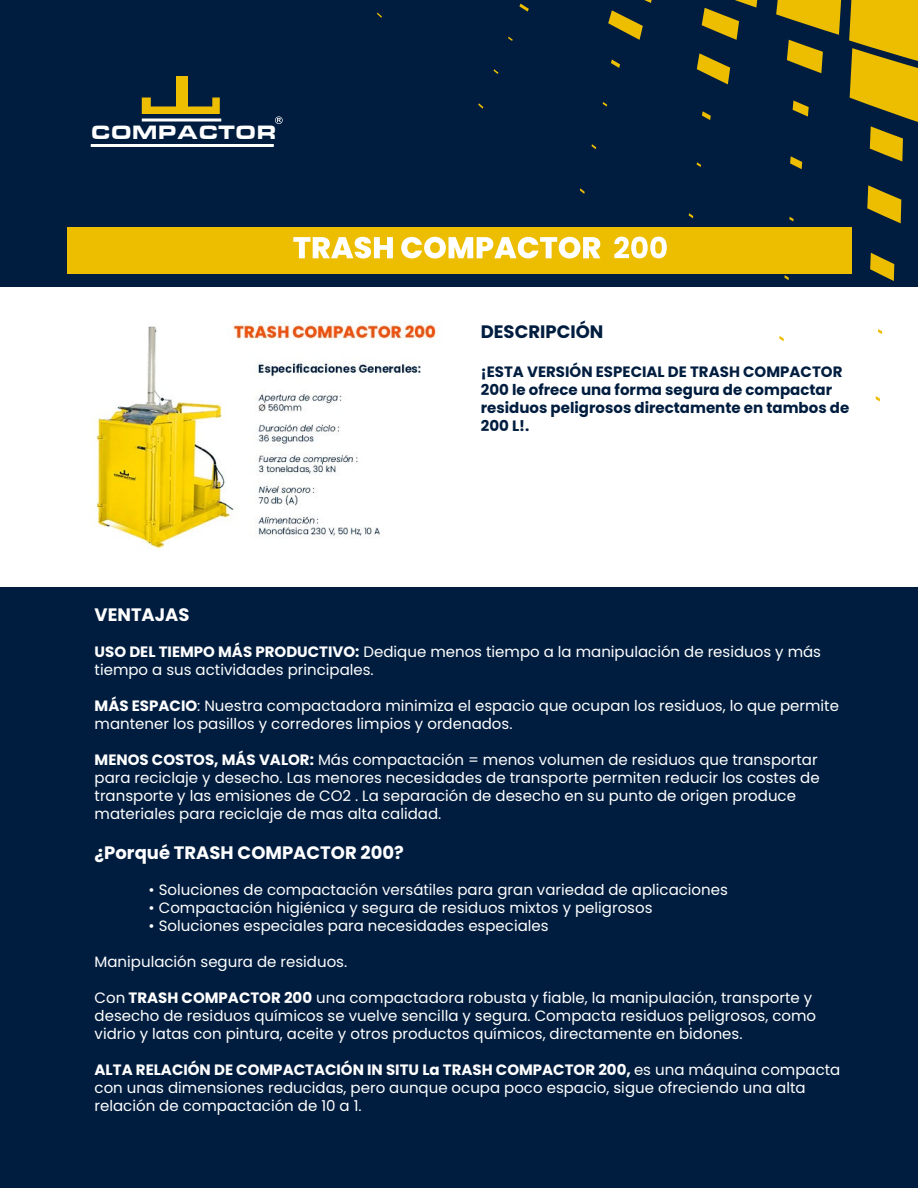
<style>
.page{position:relative;width:918px;height:1188px;background:#001d3f}
.page>*{position:absolute;margin:0;border:0;box-sizing:border-box;transform-origin:0 0}
.t1{font:900 19.95px "Eurostile Extended";color:#fff}
.t2{font:700 18px "Poppins";color:#fff}
.t3{font:700 18px "Poppins";color:#001d3f}
.t4{font:15px/18px "Poppins";color:#fff}
.t5{font:700 15px/18px "Poppins";color:#001d3f}
.s1{font-weight:700}
</style>
<div class="page">
<div style="left:0;top:287px;width:918px;height:299px;background:#fff"></div>
<svg style="left:776px;top:0;width:65px;height:73px"></svg>
<svg style="left:702px;top:0;width:56px;height:40px"></svg>
<svg style="left:644px;top:0;width:8px;height:3px"></svg>
<svg style="left:849px;top:0;width:69px;height:161px"></svg>
<svg style="left:793px;top:101px;width:16px;height:16px"></svg>
<svg style="left:697px;top:53px;width:33px;height:31px"></svg>
<svg style="left:608px;top:10px;width:35px;height:30px"></svg>
<svg style="left:867px;top:185px;width:34px;height:38px"></svg>
<svg style="left:790px;top:156px;width:12px;height:13px"></svg>
<svg style="left:702px;top:111px;width:9px;height:9px"></svg>
<svg style="left:611px;top:59px;width:9px;height:9px"></svg>
<svg style="left:519px;top:4px;width:10px;height:8px"></svg>
<svg style="left:870px;top:253px;width:24px;height:28px"></svg>
<svg style="left:789px;top:217px;width:5px;height:4px"></svg>
<svg style="left:697px;top:162px;width:4px;height:5px"></svg>
<svg style="left:603px;top:102px;width:4px;height:5px"></svg>
<svg style="left:508px;top:37px;width:5px;height:4px"></svg>
<svg style="left:878px;top:329px;width:4px;height:5px"></svg>
<svg style="left:784px;top:275px;width:5px;height:5px"></svg>
<svg style="left:689px;top:213px;width:4px;height:5px"></svg>
<svg style="left:592px;top:144px;width:4px;height:5px"></svg>
<svg style="left:494px;top:69px;width:4px;height:5px"></svg>
<svg style="left:876px;top:396px;width:4px;height:5px"></svg>
<svg style="left:779px;top:336px;width:5px;height:5px"></svg>
<svg style="left:580px;top:188px;width:5px;height:6px"></svg>
<svg style="left:478px;top:103px;width:5px;height:6px"></svg>
<svg style="left:377px;top:13px;width:5px;height:5px"></svg>
<svg style="left:142px;top:118px;width:79px;height:4px"></svg>
<hr style="left:91px;top:144px;width:183px;height:3px;background:#fff">
<svg style="left:142px;top:98px;width:78px;height:16px"></svg>
<div style="left:176px;top:76px;width:12px;height:38px;background:#edbe00"></div>
<svg style="left:275px;top:116px;width:8px;height:8px"></svg>
<div style="left:67px;top:227px;width:784px;height:47px;background:#edbe00"></div>
<svg style="left:293px;top:237px;width:100px;height:22px"></svg>
<svg style="left:401px;top:237px;width:199px;height:22px"></svg>
<svg style="left:614px;top:237px;width:53px;height:21px"></svg>
<img style="left:96px;top:322px;width:341px;height:228px">
<h1 class="t1" style="left:91px;top:121px;width:187px">COMPACTOR</h1>
<p class="t3" style="left:481px;top:321px;width:124px">DESCRIPCIÓN</p>
<p class="t5" style="left:481px;top:363px;width:370px">¡ESTA VERSIÓN ESPECIAL DE TRASH COMPACTOR 200 le ofrece una forma segura de compactar residuos peligrosos directamente en tambos de 200 L!.</p>
<p class="t2" style="left:95px;top:605px;width:97px">VENTAJAS</p>
<p class="t4" style="left:95px;top:643px;width:728px"><span class="s1">USO DEL TIEMPO MÁS PRODUCTIVO:</span> Dedique menos tiempo a la manipulación de residuos y más tiempo a sus actividades principales.</p>
<p class="t4" style="left:95px;top:697px;width:746px"><span class="s1">MÁS ESPACIO</span>: Nuestra compactadora minimiza el espacio que ocupan los residuos, lo que permite mantener los pasillos y corredores limpios y ordenados.</p>
<p class="t4" style="left:95px;top:751px;width:727px"><span class="s1">MENOS COSTOS, MÁS VALOR:</span> Más compactación = menos volumen de residuos que transportar para reciclaje y desecho. Las menores necesidades de transporte permiten reducir los costes de transporte y las emisiones de CO2 . La separación de desecho en su punto de origen produce materiales para reciclaje de mas alta calidad.</p>
<p class="t2" style="left:95px;top:842px;width:311px">¿Porqué TRASH COMPACTOR 200?</p>
<p class="t4" style="left:149px;top:881px;width:581px">• Soluciones de compactación versátiles para gran variedad de aplicaciones</p>
<p class="t4" style="left:149px;top:899px;width:505px">• Compactación higiénica y segura de residuos mixtos y peligrosos</p>
<p class="t4" style="left:149px;top:917px;width:402px">• Soluciones especiales para necesidades especiales</p>
<p class="t4" style="left:95px;top:953px;width:254px">Manipulación segura de residuos.</p>
<p class="t4" style="left:95px;top:989px;width:723px">Con <span class="s1">TRASH COMPACTOR 200</span> una compactadora robusta y fiable, la manipulación, transporte y desecho de residuos químicos se vuelve sencilla y segura. Compacta residuos peligrosos, como vidrio y latas con pintura, aceite y otros productos químicos, directamente en bidones.</p>
<p class="t4" style="left:95px;top:1061px;width:747px"><span class="s1">ALTA RELACIÓN DE COMPACTACIÓN IN SITU La TRASH COMPACTOR 200,</span> es una máquina compacta con unas dimensiones reducidas, pero aunque ocupa poco espacio, sigue ofreciendo una alta relación de compactación de 10 a 1.</p>
</div>
